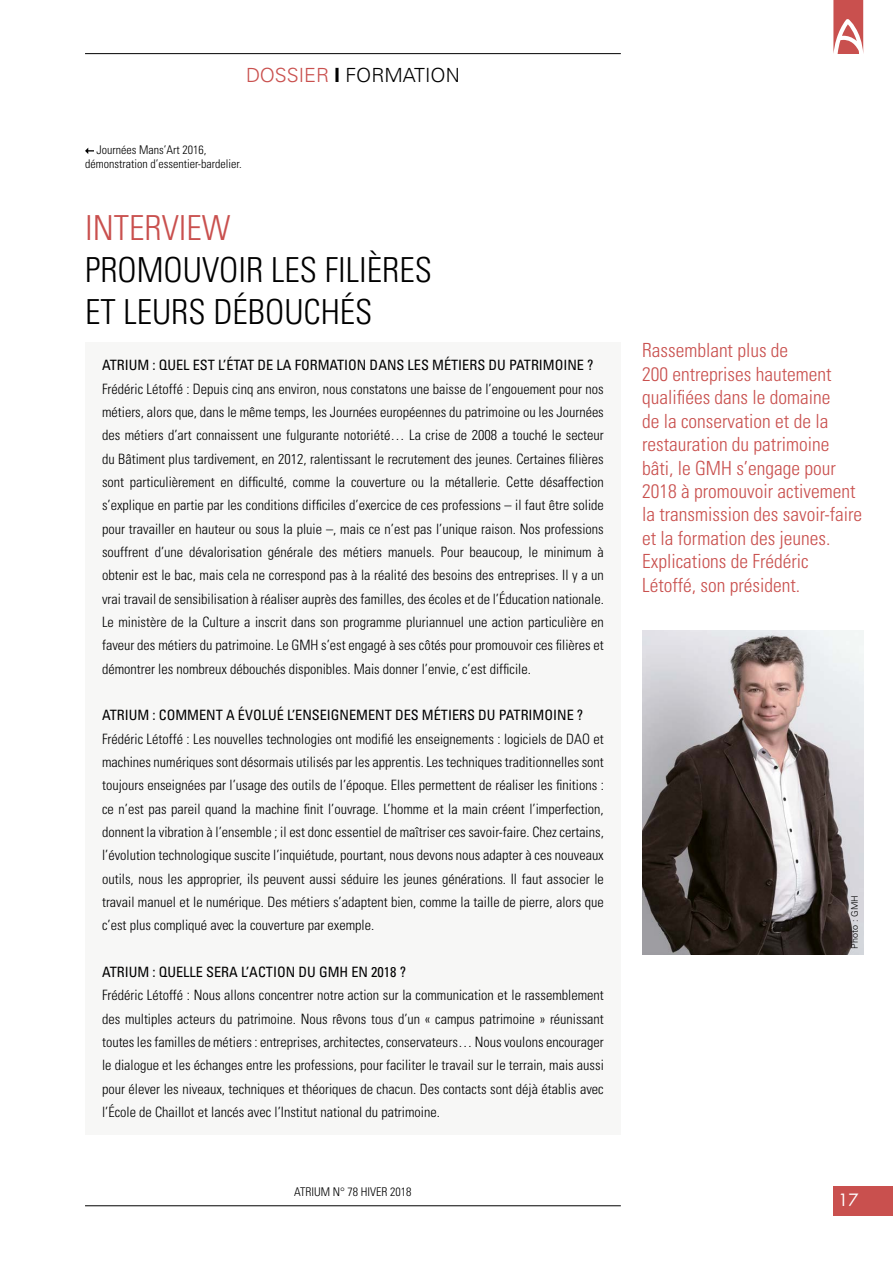
<style>
.page{position:relative;width:893px;height:1263px;background:#fff}
.page>*{position:absolute;margin:0;border:0;box-sizing:border-box;transform-origin:0 0}
.t1{font:300 condensed 34.5px/42px "Univers";color:#000}
.t2{font:300 condensed 34.5px "Univers";color:#c9504e}
.t3{font:300 condensed 19.5px/23.4px "Univers";color:#c9504e}
.t4{font:300 19.5px "Univers";color:#000}
.t5{font:16.5px "Futura";color:#fff}
.t6{font:300 condensed 14.25px/23.4px "Univers";color:#000;text-align:justify}
.t7{font:condensed 14.25px "Univers";color:#000}
.t8{font:300 condensed 12px/14.4px "Univers";color:#000}
.t9{font:300 9px "Univers";letter-spacing:.01em;color:#000}
.s1{color:#c9504e}
.s2{font-weight:700}
</style>
<div class="page">
<hr style="left:85px;top:53px;width:536px;height:1px;background:#000">
<hr style="left:85px;top:1205px;width:536px;height:1px;background:#000">
<div style="left:833px;top:1186px;width:60px;height:30px;background:#c9504e"></div>
<svg style="left:833px;top:0;width:30px;height:54px"></svg>
<svg style="left:85px;top:148px;width:9px;height:6px"></svg>
<div style="left:85px;top:342px;width:536px;height:792px;background:#f7f7f6"></div>
<img style="left:642px;top:630px;width:221px;height:324px">
<h2 class="t4" style="left:246px;top:63px;width:215px"><span class="s1">DOSSIER</span> <span class="s2">I</span> FORMATION</h2>
<p class="t8" style="left:85px;top:143px;width:158px;text-indent:12px">Journées Mans’Art 2016, démonstration d’essentier-bardelier.</p>
<h1 class="t2" style="left:85px;top:207px;width:147px">INTERVIEW</h1>
<h1 class="t1" style="left:85px;top:249px;width:348px">PROMOUVOIR LES FILIÈRES<br>ET LEURS DÉBOUCHÉS</h1>
<p class="t7" style="left:102px;top:356px;width:493px">ATRIUM : QUEL EST L’ÉTAT DE LA FORMATION DANS LES MÉTIERS DU PATRIMOINE ?</p>
<p class="t6" style="left:102px;top:377px;width:503px">Frédéric Létoffé : Depuis cinq ans environ, nous constatons une baisse de l’engouement pour nos métiers, alors que, dans le même temps, les Journées européennes du patrimoine ou les Journées des métiers d’art connaissent une fulgurante notoriété… La crise de 2008 a touché le secteur du Bâtiment plus tardivement, en 2012, ralentissant le recrutement des jeunes. Certaines filières sont particulièrement en difficulté, comme la couverture ou la métallerie. Cette désaffection s’explique en partie par les conditions difficiles d’exercice de ces professions – il faut être solide pour travailler en hauteur ou sous la pluie –, mais ce n’est pas l’unique raison. Nos professions souffrent d’une dévalorisation générale des métiers manuels. Pour beaucoup, le minimum à obtenir est le bac, mais cela ne correspond pas à la réalité des besoins des entreprises. Il y a un vrai travail de sensibilisation à réaliser auprès des familles, des écoles et de l’Éducation nationale.<br>Le ministère de la Culture a inscrit dans son programme pluriannuel une action particulière en faveur des métiers du patrimoine. Le GMH s’est engagé à ses côtés pour promouvoir ces filières et démontrer les nombreux débouchés disponibles. Mais donner l’envie, c’est difficile.</p>
<p class="t7" style="left:102px;top:706px;width:483px">ATRIUM : COMMENT A ÉVOLUÉ L’ENSEIGNEMENT DES MÉTIERS DU PATRIMOINE ?</p>
<p class="t6" style="left:102px;top:727px;width:503px">Frédéric Létoffé : Les nouvelles technologies ont modifié les enseignements : logiciels de DAO et machines numériques sont désormais utilisés par les apprentis. Les techniques traditionnelles sont toujours enseignées par l’usage des outils de l’époque. Elles permettent de réaliser les finitions : ce n’est pas pareil quand la machine finit l’ouvrage. L’homme et la main créent l’imperfection, donnent la vibration à l’ensemble ; il est donc essentiel de maîtriser ces savoir-faire. Chez certains, l’évolution technologique suscite l’inquiétude, pourtant, nous devons nous adapter à ces nouveaux outils, nous les approprier, ils peuvent aussi séduire les jeunes générations. Il faut associer le travail manuel et le numérique. Des métiers s’adaptent bien, comme la taille de pierre, alors que c’est plus compliqué avec la couverture par exemple.</p>
<p class="t7" style="left:102px;top:963px;width:305px">ATRIUM : QUELLE SERA L’ACTION DU GMH EN 2018 ?</p>
<p class="t6" style="left:102px;top:984px;width:503px">Frédéric Létoffé : Nous allons concentrer notre action sur la communication et le rassemblement des multiples acteurs du patrimoine. Nous rêvons tous d’un « campus patrimoine » réunissant toutes les familles de métiers : entreprises, architectes, conservateurs… Nous voulons encourager le dialogue et les échanges entre les professions, pour faciliter le travail sur le terrain, mais aussi pour élever les niveaux, techniques et théoriques de chacun. Des contacts sont déjà établis avec l’École de Chaillot et lancés avec l’Institut national du patrimoine.</p>
<p class="t8" style="left:294px;top:1184px;width:119px">ATRIUM N° 78 HIVER 2018</p>
<p class="t3" style="left:642px;top:339px;width:222px">Rassemblant plus de<br>200 entreprises hautement qualifiées dans le domaine<br>de la conservation et de la restauration du patrimoine bâti, le GMH s’engage pour<br>2018 à promouvoir activement la transmission des savoir-faire et la formation des jeunes.<br>Explications de Frédéric<br>Létoffé, son président.</p>
<p class="t9" style="left:849px;top:949px;width:55px;rotate:-90deg">Photo : GMH</p>
<p class="t5" style="left:838px;top:1189px;width:22px">17</p>
</div>
